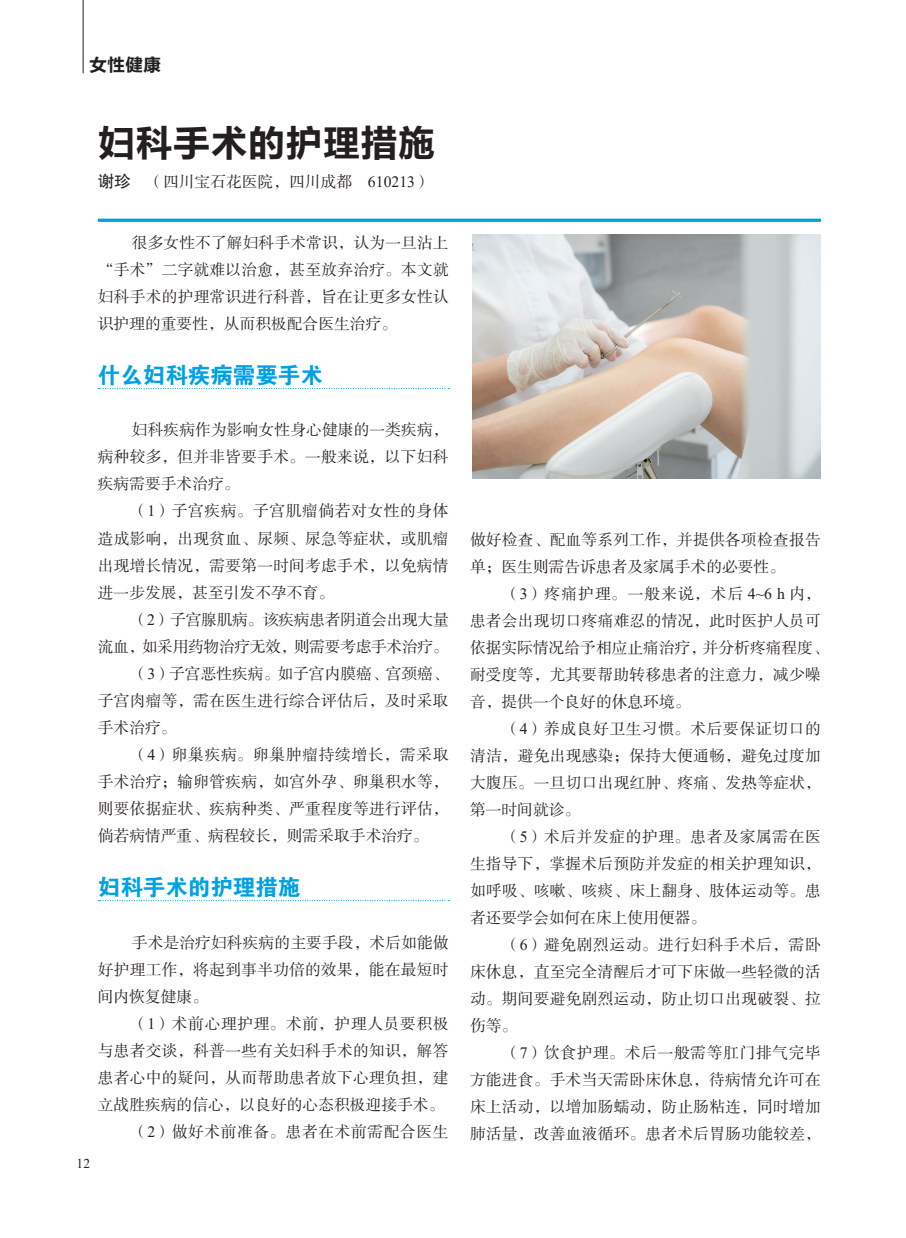
<style>
.page{position:relative;width:906px;height:1238px;background:#fff}
.page>*{position:absolute;margin:0;border:0;box-sizing:border-box;transform-origin:0 0}
.t1{font:37.5px "FZLTCHK GBK1 0";color:#231f20}
.t2{font:22.5px "FZDHTK GBK1 0";color:#00a1e3}
.t3{font:18px "FZLTCHK GBK1 0";color:#231f20}
.t4{font:15.75px/27px "FZSSK GBK1 0";letter-spacing:.015em;color:#231f20;text-align:justify}
.t5{font:15.75px "FZSSK GBK1 0";letter-spacing:-.02em;color:#231f20}
.t6{font:15.75px "FZSSK GBK1 0";letter-spacing:.04em;color:#231f20}
.t7{font:13.5px "Times New Roman";color:#231f20}
.s1{font-family:"FZHTK GBK1 0";font-size:16.5px}
.s2{font-family:"Times New Roman"}
</style>
<div class="page">
<img style="left:472px;top:235px;width:349px;height:244px">
<hr style="left:83px;top:0;width:1px;height:73px;background:#231f20">
<hr style="left:98px;top:219px;width:723px;height:3px;background:#00a1e3">
<svg style="left:98px;top:388px;width:351px;height:1px"></svg>
<svg style="left:98px;top:900px;width:351px;height:1px"></svg>
<p class="t3" style="left:89px;top:55px;width:73px">女性健康</p>
<h1 class="t1" style="left:98px;top:122px;width:339px">妇科手术的护理措施</h1>
<p class="t4" style="left:98px;top:168px;width:334px"><span class="s1">谢珍</span> （四川宝石花医院，四川成都 <span class="s2">610213</span>）</p>
<p class="t7" style="left:76px;top:1153px;width:15px">12</p>
<p class="t4" style="left:98px;top:229px;width:352px;text-indent:34px">很多女性不了解妇科手术常识，认为一旦沾上“手术”二字就难以治愈，甚至放弃治疗。本文就妇科手术的护理常识进行科普，旨在让更多女性认识护理的重要性，从而积极配合医生治疗。</p>
<h2 class="t2" style="left:98px;top:362px;width:226px">什么妇科疾病需要手术</h2>
<p class="t4" style="left:98px;top:417px;width:352px;text-indent:34px">妇科疾病作为影响女性身心健康的一类疾病，病种较多，但并非皆要手术。一般来说，以下妇科疾病需要手术治疗。</p>
<p class="t4" style="left:98px;top:498px;width:352px;text-indent:34px">（<span class="s2">1</span>）子宫疾病。子宫肌瘤倘若对女性的身体造成影响，出现贫血、尿频、尿急等症状，或肌瘤出现增长情况，需要第一时间考虑手术，以免病情进一步发展，甚至引发不孕不育。</p>
<p class="t5" style="left:132px;top:611px;width:318px">（<span class="s2">2</span>）子宫腺肌病。该疾病患者阴道会出现大量</p>
<p class="t5" style="left:98px;top:638px;width:352px">流血，如采用药物治疗无效，则需要考虑手术治疗。</p>
<p class="t4" style="left:132px;top:660px;width:318px">（<span class="s2">3</span>）子宫恶性疾病。如子宫内膜癌、宫颈癌、</p>
<p class="t4" style="left:98px;top:687px;width:352px">子宫肉瘤等，需在医生进行综合评估后，及时采取</p>
<p class="t4" style="left:98px;top:714px;width:80px">手术治疗。</p>
<p class="t6" style="left:132px;top:746px;width:318px">（<span class="s2">4</span>）卵巢疾病。卵巢肿瘤持续增长，需采取</p>
<p class="t4" style="left:98px;top:768px;width:352px">手术治疗；输卵管疾病，如宫外孕、卵巢积水等，</p>
<p class="t4" style="left:98px;top:795px;width:352px">则要依据症状、疾病种类、严重程度等进行评估，</p>
<p class="t4" style="left:98px;top:822px;width:332px">倘若病情严重、病程较长，则需采取手术治疗。</p>
<h2 class="t2" style="left:98px;top:874px;width:204px">妇科手术的护理措施</h2>
<p class="t4" style="left:98px;top:929px;width:352px;text-indent:34px">手术是治疗妇科疾病的主要手段，术后如能做好护理工作，将起到事半功倍的效果，能在最短时间内恢复健康。</p>
<p class="t4" style="left:98px;top:1010px;width:352px;text-align:right">（<span class="s2">1</span>）术前心理护理。术前，护理人员要积极<br>与患者交谈，科普一些有关妇科手术的知识，解答患者心中的疑问，从而帮助患者放下心理负担，建立战胜疾病的信心，以良好的心态积极迎接手术。（<span class="s2">2</span>）做好术前准备。患者在术前需配合医生</p>
<p class="t4" style="left:470px;top:526px;width:352px">做好检查、配血等系列工作，并提供各项检查报告单；医生则需告诉患者及家属手术的必要性。</p>
<p class="t4" style="left:470px;top:580px;width:360px;text-align:left;text-indent:34px">（<span class="s2">3</span>）疼痛护理。一般来说，术后 <span class="s2">4~6 h</span> 内，患者会出现切口疼痛难忍的情况，此时医护人员可依据实际情况给予相应止痛治疗，并分析疼痛程度、耐受度等，尤其要帮助转移患者的注意力，减少噪音，提供一个良好的休息环境。</p>
<p class="t4" style="left:470px;top:715px;width:352px;text-indent:34px">（<span class="s2">4</span>）养成良好卫生习惯。术后要保证切口的清洁，避免出现感染；保持大便通畅，避免过度加大腹压。一旦切口出现红肿、疼痛、发热等症状，第一时间就诊。</p>
<p class="t4" style="left:470px;top:823px;width:352px;text-indent:34px">（<span class="s2">5</span>）术后并发症的护理。患者及家属需在医生指导下，掌握术后预防并发症的相关护理知识，如呼吸、咳嗽、咳痰、床上翻身、肢体运动等。患者还要学会如何在床上使用便器。</p>
<p class="t4" style="left:470px;top:931px;width:352px;text-indent:34px">（<span class="s2">6</span>）避免剧烈运动。进行妇科手术后，需卧床休息，直至完全清醒后才可下床做一些轻微的活动。期间要避免剧烈运动，防止切口出现破裂、拉伤等。</p>
<p class="t4" style="left:470px;top:1039px;width:352px;text-indent:34px">（<span class="s2">7</span>）饮食护理。术后一般需等肛门排气完毕方能进食。手术当天需卧床休息，待病情允许可在床上活动，以增加肠蠕动，防止肠粘连，同时增加肺活量，改善血液循环。患者术后胃肠功能较差，</p>
</div>
